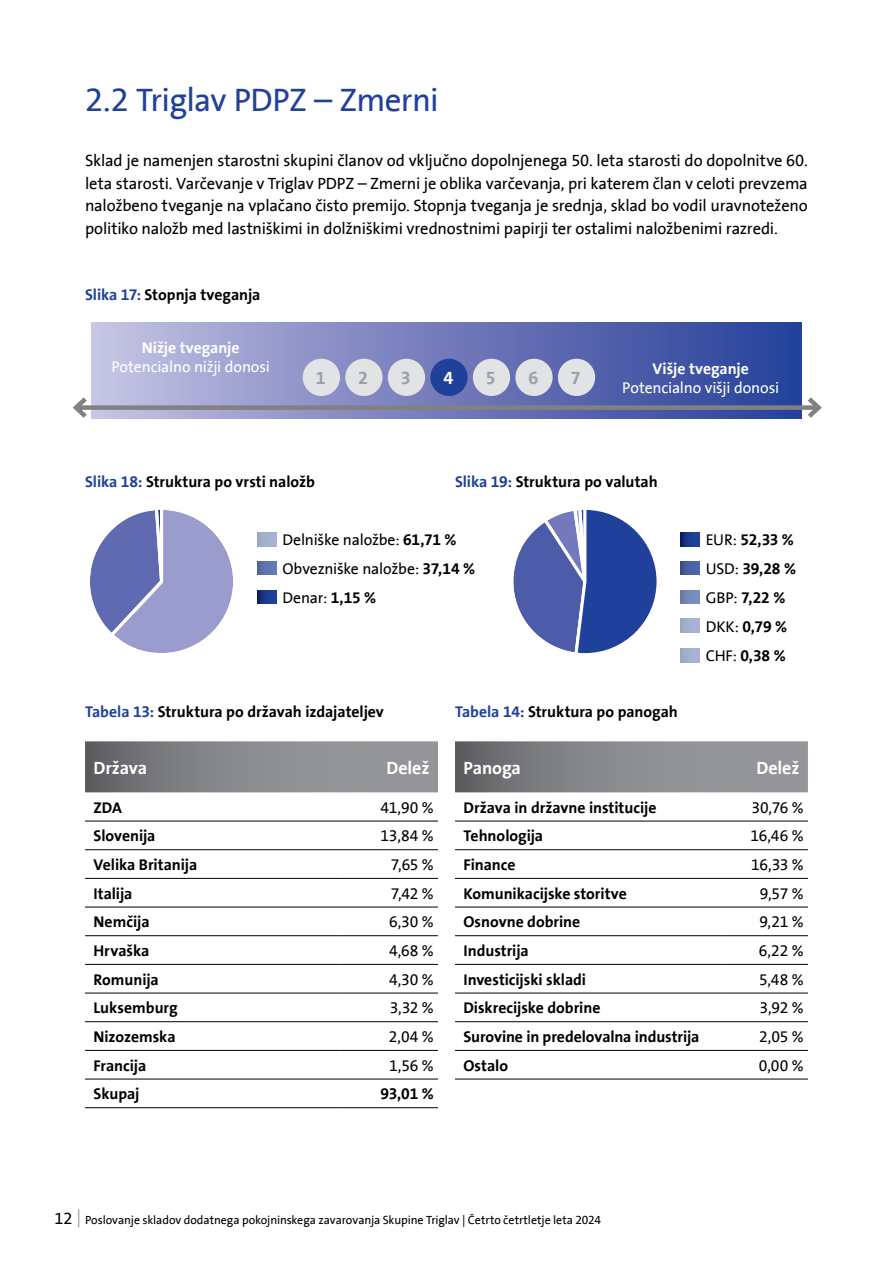
<style>
.page{position:relative;width:893px;height:1263px;background:#fff}
.page>*{position:absolute;margin:0;border:0;box-sizing:border-box;transform-origin:0 0}
.t1{font:33px "Triglav The Sans";letter-spacing:-.02em;color:#20419b}
.t2{font:700 18px "Triglav The Sans";letter-spacing:-.005em;color:#fff}
.t3{font:700 18px "Triglav The Sans";color:#9d9fa2}
.t4{font:16.5px/22.5px "Triglav The Sans";letter-spacing:-.015em;color:#000;text-align:justify}
.t5{font:700 15.75px/28.8px "Triglav The Sans";letter-spacing:-.005em;color:#000}
.t6{font:15.75px/28.8px "Triglav The Sans";letter-spacing:-.015em;color:#000}
.t7{font:15.75px "Triglav The Sans";letter-spacing:-.01em;color:#fff}
.t8{font:700 15.75px "Triglav The Sans";letter-spacing:-.005em;color:#fff}
.t9{font:12px "Triglav The Sans";letter-spacing:-.01em;color:#000}
.s1{color:#20419b}
.s2{font-weight:700}
.s3{font-weight:400}
.s4{font-size:16.5px}
</style>
<div class="page">
<svg style="left:78px;top:1209px;width:1px;height:18px"></svg>
<div style="left:91px;top:322px;width:710px;height:96px;background:linear-gradient(to right,#c4bfe1,#243c97)"></div>
<div style="left:76px;top:405px;width:742px;height:5px;background:#828181"></div>
<svg style="left:72px;top:393px;width:20px;height:26px"></svg>
<svg style="left:803px;top:397px;width:19px;height:21px"></svg>
<div style="left:303px;top:359px;width:37px;height:37px;background:#e2e3e4;border-radius:50%"></div>
<div style="left:345px;top:359px;width:38px;height:37px;background:#e2e3e4;border-radius:50%"></div>
<div style="left:388px;top:359px;width:37px;height:37px;background:#e2e3e4;border-radius:50%"></div>
<div style="left:430px;top:359px;width:38px;height:37px;background:#20419b;border-radius:50%"></div>
<div style="left:473px;top:359px;width:37px;height:37px;background:#e2e3e4;border-radius:50%"></div>
<div style="left:515px;top:359px;width:38px;height:37px;background:#e2e3e4;border-radius:50%"></div>
<div style="left:558px;top:359px;width:37px;height:37px;background:#e2e3e4;border-radius:50%"></div>
<svg style="left:258px;top:532px;width:18px;height:14px"></svg>
<svg style="left:258px;top:561px;width:18px;height:14px"></svg>
<svg style="left:258px;top:590px;width:18px;height:14px"></svg>
<svg style="left:85px;top:741px;width:353px;height:51px;background:#85878a"></svg>
<hr style="left:85px;top:821px;width:255px;height:1px;background:#000">
<hr style="left:340px;top:821px;width:98px;height:1px;background:#000">
<hr style="left:85px;top:849px;width:255px;height:1px;background:#000">
<hr style="left:340px;top:849px;width:98px;height:1px;background:#000">
<hr style="left:85px;top:878px;width:255px;height:1px;background:#000">
<hr style="left:340px;top:878px;width:98px;height:1px;background:#000">
<hr style="left:85px;top:907px;width:255px;height:1px;background:#000">
<hr style="left:340px;top:907px;width:98px;height:1px;background:#000">
<hr style="left:85px;top:935px;width:255px;height:1px;background:#000">
<hr style="left:340px;top:935px;width:98px;height:1px;background:#000">
<hr style="left:85px;top:964px;width:255px;height:1px;background:#000">
<hr style="left:340px;top:964px;width:98px;height:1px;background:#000">
<hr style="left:85px;top:993px;width:255px;height:1px;background:#000">
<hr style="left:340px;top:993px;width:98px;height:1px;background:#000">
<hr style="left:85px;top:1021px;width:255px;height:1px;background:#000">
<hr style="left:340px;top:1021px;width:98px;height:1px;background:#000">
<hr style="left:85px;top:1050px;width:255px;height:1px;background:#000">
<hr style="left:340px;top:1050px;width:98px;height:1px;background:#000">
<hr style="left:85px;top:1079px;width:255px;height:1px;background:#000">
<hr style="left:340px;top:1079px;width:98px;height:1px;background:#000">
<hr style="left:85px;top:1107px;width:255px;height:1px;background:#000">
<hr style="left:340px;top:1107px;width:98px;height:1px;background:#000">
<svg style="left:455px;top:741px;width:353px;height:51px;background:#85878a"></svg>
<hr style="left:455px;top:821px;width:268px;height:1px;background:#000">
<hr style="left:723px;top:821px;width:85px;height:1px;background:#000">
<hr style="left:455px;top:849px;width:268px;height:1px;background:#000">
<hr style="left:723px;top:849px;width:85px;height:1px;background:#000">
<hr style="left:455px;top:878px;width:268px;height:1px;background:#000">
<hr style="left:723px;top:878px;width:85px;height:1px;background:#000">
<hr style="left:455px;top:907px;width:268px;height:1px;background:#000">
<hr style="left:723px;top:907px;width:85px;height:1px;background:#000">
<hr style="left:455px;top:935px;width:268px;height:1px;background:#000">
<hr style="left:723px;top:935px;width:85px;height:1px;background:#000">
<hr style="left:455px;top:964px;width:268px;height:1px;background:#000">
<hr style="left:723px;top:964px;width:85px;height:1px;background:#000">
<hr style="left:455px;top:993px;width:268px;height:1px;background:#000">
<hr style="left:723px;top:993px;width:85px;height:1px;background:#000">
<hr style="left:455px;top:1021px;width:268px;height:1px;background:#000">
<hr style="left:723px;top:1021px;width:85px;height:1px;background:#000">
<hr style="left:455px;top:1050px;width:268px;height:1px;background:#000">
<hr style="left:723px;top:1050px;width:85px;height:1px;background:#000">
<hr style="left:455px;top:1079px;width:268px;height:1px;background:#000">
<hr style="left:723px;top:1079px;width:85px;height:1px;background:#000">
<svg style="left:681px;top:619px;width:18px;height:13px"></svg>
<svg style="left:681px;top:590px;width:18px;height:14px"></svg>
<svg style="left:681px;top:532px;width:18px;height:14px"></svg>
<svg style="left:681px;top:561px;width:18px;height:14px"></svg>
<svg style="left:681px;top:648px;width:18px;height:14px"></svg>
<svg style="left:90px;top:509px;width:143px;height:144px"></svg>
<svg style="left:513px;top:509px;width:144px;height:145px"></svg>
<h1 class="t1" style="left:85px;top:81px;width:355px">2.2 Triglav PDPZ – Zmerni</h1>
<p class="t4" style="left:85px;top:150px;width:724px">Sklad je namenjen starostni skupini članov od vključno dopolnjenega 50. leta starosti do dopolnitve 60. leta starosti. Varčevanje v Triglav PDPZ – Zmerni je oblika varčevanja, pri katerem član v celoti prevzema naložbeno tveganje na vplačano čisto premijo. Stopnja tveganja je srednja, sklad bo vodil uravnoteženo politiko naložb med lastniškimi in dolžniškimi vrednostnimi papirji ter ostalimi naložbenimi razredi.</p>
<p class="t5" style="left:85px;top:280px;width:177px"><span class="s1">Slika 17:</span> Stopnja tveganja</p>
<p class="t8" style="left:142px;top:339px;width:99px">Nižje tveganje</p>
<p class="t7" style="left:112px;top:358px;width:160px">Potencialno nižji donosi</p>
<p class="t8" style="left:653px;top:360px;width:98px">Višje tveganje</p>
<p class="t7" style="left:622px;top:379px;width:159px">Potencialno višji donosi</p>
<p class="t3" style="left:316px;top:368px;width:11px">1</p>
<p class="t3" style="left:358px;top:368px;width:11px">2</p>
<p class="t3" style="left:401px;top:368px;width:11px">3</p>
<p class="t2" style="left:443px;top:368px;width:11px">4</p>
<p class="t3" style="left:486px;top:368px;width:11px">5</p>
<p class="t3" style="left:528px;top:368px;width:11px">6</p>
<p class="t3" style="left:571px;top:368px;width:11px">7</p>
<p class="t5" style="left:85px;top:468px;width:231px"><span class="s1">Slika 18:</span> Struktura po vrsti naložb</p>
<p class="t5" style="left:455px;top:468px;width:204px"><span class="s1">Slika 19:</span> Struktura po valutah</p>
<p class="t6" style="left:283px;top:526px;width:194px">Delniške naložbe: <span class="s2">61,71 %<br></span>Obvezniške naložbe: <span class="s2">37,14 %<br></span>Denar: <span class="s2">1,15 %</span></p>
<p class="t5" style="left:85px;top:697px;width:300px"><span class="s1">Tabela 13:</span> Struktura po državah izdajateljev</p>
<p class="t5" style="left:455px;top:697px;width:224px"><span class="s1">Tabela 14:</span> Struktura po panogah</p>
<p class="t5" style="left:706px;top:526px;width:92px"><span class="s3">EUR:</span> 52,33 %<br><span class="s3">USD:</span> 39,28 %</p>
<p class="t5" style="left:706px;top:583px;width:83px"><span class="s3">GBP:</span> 7,22 %<br><span class="s3">DKK:</span> 0,79 %</p>
<p class="t5" style="left:706px;top:642px;width:81px"><span class="s3">CHF:</span> 0,38 %</p>
<p class="t2" style="left:94px;top:757px;width:55px">Država</p>
<p class="t2" style="left:386px;top:757px;width:45px">Delež</p>
<p class="t5" style="left:94px;top:793px;width:30px">ZDA</p>
<p class="t6" style="left:381px;top:793px;width:55px">41,90 %</p>
<p class="t5" style="left:94px;top:822px;width:63px">Slovenija</p>
<p class="t6" style="left:381px;top:822px;width:55px">13,84 %</p>
<p class="t5" style="left:94px;top:850px;width:105px">Velika Britanija</p>
<p class="t6" style="left:391px;top:850px;width:44px">7,65 %</p>
<p class="t5" style="left:94px;top:879px;width:40px">Italija</p>
<p class="t6" style="left:391px;top:879px;width:44px">7,42 %</p>
<p class="t5" style="left:94px;top:908px;width:58px">Nemčija</p>
<p class="t6" style="left:389px;top:908px;width:46px">6,30 %</p>
<p class="t5" style="left:94px;top:936px;width:57px">Hrvaška</p>
<p class="t6" style="left:389px;top:936px;width:46px">4,68 %</p>
<p class="t5" style="left:94px;top:965px;width:67px">Romunija</p>
<p class="t6" style="left:389px;top:965px;width:46px">4,30 %</p>
<p class="t5" style="left:94px;top:994px;width:86px">Luksemburg</p>
<p class="t6" style="left:390px;top:994px;width:45px">3,32 %</p>
<p class="t5" style="left:94px;top:1022px;width:84px">Nizozemska</p>
<p class="t6" style="left:389px;top:1022px;width:46px">2,04 %</p>
<p class="t5" style="left:94px;top:1051px;width:54px">Francija</p>
<p class="t6" style="left:389px;top:1051px;width:46px">1,56 %</p>
<p class="t5" style="left:94px;top:1080px;width:47px">Skupaj</p>
<p class="t5" style="left:381px;top:1080px;width:55px">93,01 %</p>
<p class="t2" style="left:463px;top:757px;width:59px">Panoga</p>
<p class="t2" style="left:756px;top:757px;width:45px">Delež</p>
<p class="t5" style="left:463px;top:793px;width:194px">Država in državne institucije</p>
<p class="t6" style="left:752px;top:793px;width:54px">30,76 %</p>
<p class="t5" style="left:463px;top:822px;width:81px">Tehnologija</p>
<p class="t6" style="left:750px;top:822px;width:55px">16,46 %</p>
<p class="t5" style="left:463px;top:850px;width:54px">Finance</p>
<p class="t6" style="left:751px;top:850px;width:54px">16,33 %</p>
<p class="t5" style="left:463px;top:879px;width:165px">Komunikacijske storitve</p>
<p class="t6" style="left:760px;top:879px;width:45px">9,57 %</p>
<p class="t5" style="left:463px;top:908px;width:118px">Osnovne dobrine</p>
<p class="t6" style="left:759px;top:908px;width:46px">9,21 %</p>
<p class="t5" style="left:463px;top:936px;width:67px">Industrija</p>
<p class="t6" style="left:759px;top:936px;width:46px">6,22 %</p>
<p class="t5" style="left:463px;top:965px;width:124px">Investicijski skladi</p>
<p class="t6" style="left:759px;top:965px;width:46px">5,48 %</p>
<p class="t5" style="left:463px;top:994px;width:138px">Diskrecijske dobrine</p>
<p class="t6" style="left:760px;top:994px;width:46px">3,92 %</p>
<p class="t5" style="left:463px;top:1022px;width:237px">Surovine in predelovalna industrija</p>
<p class="t6" style="left:759px;top:1022px;width:46px">2,05 %</p>
<p class="t5" style="left:463px;top:1051px;width:46px">Ostalo</p>
<p class="t6" style="left:759px;top:1051px;width:46px">0,00 %</p>
<p class="t9" style="left:55px;top:1213px;width:548px"><span class="s4">12</span> Poslovanje skladov dodatnega pokojninskega zavarovanja Skupine Triglav | Četrto četrtletje leta 2024</p>
</div>
